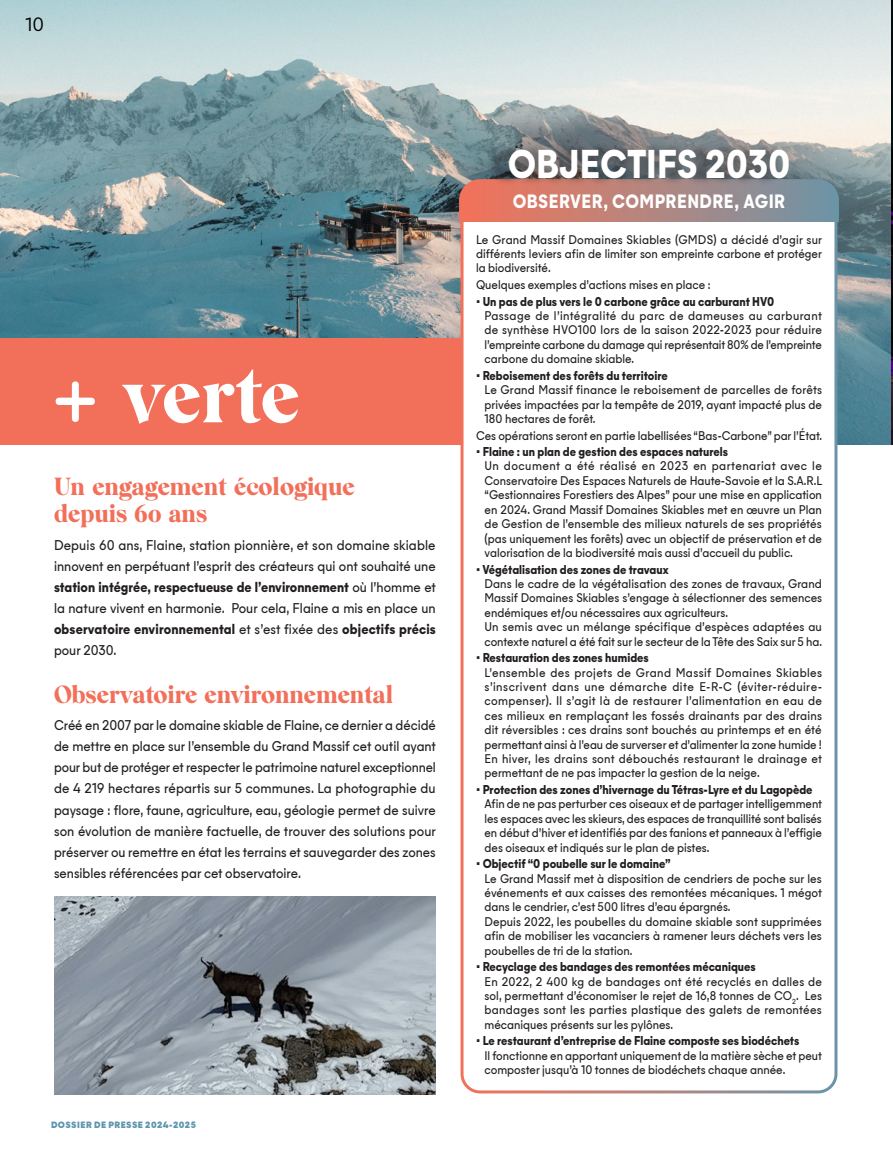
<style>
.page{position:relative;width:893px;height:1149px;background:#fff}
.page>*{position:absolute;margin:0;border:0;box-sizing:border-box;transform-origin:0 0}
.titre_page{font:900 75px "Wulkan Display";color:#fff}
.t1{font:700 37.5px "Majorant";letter-spacing:-.005em;color:#fff;scale:.9 1}
.sous_titre_orange{font:900 24px/27px "Wulkan Display";color:#f26f59}
.sous_titre_bleu{font:700 18px "Majorant";letter-spacing:.025em;color:#fff;scale:.9 1}
.t2{font:300 18px "Majorant";color:#000001}
.body_justif_redac{font:13.5px/21px "Majorant";color:#231f20;text-align:justify;scale:.9 1}
.body_justif_redac-2{font:13.5px/21px "Majorant";color:#231f20;text-align:justify;scale:.91 1}
.body_justif_encart_8_retrait{font:12px/14.4px "Majorant";color:#231f20;text-align:justify;scale:.91 1}
.body_justif_encart_8_retrait-2{font:12px/14.4px "Majorant";color:#231f20;text-align:justify;scale:.9 1}
.titre_encart_8{font:700 12px "Majorant";color:#231f20;scale:.9 1}
.body_justif_encart_8{font:12px/14.4px "Majorant";color:#231f20;text-align:justify;scale:.91 1}
.body_justif_encart_8-2{font:12px "Majorant";color:#231f20;scale:.9 1}
.t3{font:900 8.55px "Majorant";letter-spacing:.05em;color:#5e96af}
.s1{font-family:"Urbane Rounded";font-weight:500;font-size:73.5px}
.s2{font-weight:700}
</style>
<div class="page">
<img style="left:0;top:0;width:891px;height:444px">
<div style="left:0;top:338px;width:534px;height:106px;background:#f26f59"></div>
<div style="left:462px;top:182px;width:374px;height:909px;background:#fff;border-radius:18px"></div>
<div style="left:460px;top:181px;width:377px;height:912px;border:3px solid #fff;border-radius:18px"></div>
<svg style="left:459px;top:179px;width:380px;height:43px"></svg>
<hr style="left:892px;top:427px;width:1px;height:721px;background:#e2ddda">
<hr style="left:892px;top:444px;width:1px;height:119px;background:#f2715a">
<img style="left:891px;top:0;width:2px;height:444px">
<img style="left:54px;top:896px;width:382px;height:198px">
<div style="left:486px;top:142px;width:296px;height:45px;background:#231f20;opacity:.5"></div>
<h3 class="t2" style="left:25px;top:13px;width:20px">10</h3>
<p class="titre_page" style="left:53px;top:349px;width:248px"><span class="s1">+</span> verte</p>
<p class="sous_titre_orange" style="left:54px;top:474px;width:302px">Un engagement écologique depuis 60 ans</p>
<p class="body_justif_redac-2" style="left:54px;top:534px;width:421px">Depuis 60 ans, Flaine, station pionnière, et son domaine skiable innovent en perpétuant l’esprit des créateurs qui ont souhaité une <span class="s2">station intégrée, respectueuse de l’environnement</span> où l’homme et la nature vivent en harmonie. Pour cela, Flaine a mis en place un <span class="s2">observatoire environnemental</span> et s’est fixée des <span class="s2">objectifs précis </span>pour 2030.</p>
<p class="sous_titre_orange" style="left:54px;top:681px;width:341px">Observatoire environnemental</p>
<p class="body_justif_redac" style="left:54px;top:714px;width:426px">Créé en 2007 par le domaine skiable de Flaine, ce dernier a décidé de mettre en place sur l’ensemble du Grand Massif cet outil ayant pour but de protéger et respecter le patrimoine naturel exceptionnel de 4 219 hectares répartis sur 5 communes. La photographie du paysage : flore, faune, agriculture, eau, géologie permet de suivre son évolution de manière factuelle, de trouver des solutions pour préserver ou remettre en état les terrains et sauvegarder des zones sensibles référencées par cet observatoire.</p>
<p class="t3" style="left:51px;top:1119px;width:146px">DOSSIER DE PRESSE 2024-2025</p>
<p class="t1" style="left:508px;top:140px;width:316px">OBJECTIFS 2030</p>
<p class="sous_titre_bleu" style="left:513px;top:190px;width:304px">OBSERVER, COMPRENDRE, AGIR</p>
<p class="body_justif_encart_8" style="left:476px;top:232px;width:382px">Le Grand Massif Domaines Skiables (GMDS) a décidé d’agir sur différents leviers afin de limiter son empreinte carbone et protéger la biodiversité.</p>
<p class="body_justif_encart_8-2" style="left:476px;top:277px;width:262px">Quelques exemples d’actions mises en place :</p>
<p class="titre_encart_8" style="left:476px;top:293px;width:333px">• Un pas de plus vers le 0 carbone grâce au carburant HV0</p>
<p class="body_justif_encart_8_retrait" style="left:485px;top:308px;width:372px">Passage de l’intégralité du parc de dameuses au carburant de synthèse HVO100 lors de la saison 2022-2023 pour réduire l’empreinte carbone du damage qui représentait 80% de l’empreinte carbone du domaine skiable.</p>
<p class="titre_encart_8" style="left:476px;top:367px;width:215px">• Reboisement des forêts du territoire</p>
<p class="body_justif_encart_8_retrait" style="left:485px;top:382px;width:372px">Le Grand Massif finance le reboisement de parcelles de forêts privées impactées par la tempête de 2019, ayant impacté plus de 180 hectares de forêt.</p>
<p class="body_justif_encart_8-2" style="left:476px;top:427px;width:386px">Ces opérations seront en partie labellisées “Bas-Carbone” par l’État.</p>
<p class="titre_encart_8" style="left:476px;top:444px;width:281px">• Flaine : un plan de gestion des espaces naturels</p>
<p class="body_justif_encart_8_retrait" style="left:485px;top:459px;width:373px">Un document a été réalisé en 2023 en partenariat avec le Conservatoire Des Espaces Naturels de Haute-Savoie et la S.A.R.L “Gestionnaires Forestiers des Alpes” pour une mise en application en 2024. Grand Massif Domaines Skiables met en œuvre un Plan de Gestion de l’ensemble des milieux naturels de ses propriétés (pas uniquement les forêts) avec un objectif de préservation et de valorisation de la biodiversité mais aussi d’accueil du public.</p>
<p class="titre_encart_8" style="left:476px;top:561px;width:215px">• Végétalisation des zones de travaux</p>
<p class="body_justif_encart_8_retrait" style="left:485px;top:576px;width:372px">Dans le cadre de la végétalisation des zones de travaux, Grand Massif Domaines Skiables s’engage à sélectionner des semences endémiques et/ou nécessaires aux agriculteurs.</p>
<p class="body_justif_encart_8_retrait" style="left:485px;top:619px;width:372px">Un semis avec un mélange spécifique d’espèces adaptées au contexte naturel a été fait sur le secteur de la Tête des Saix sur 5 ha.</p>
<p class="titre_encart_8" style="left:476px;top:650px;width:193px">• Restauration des zones humides</p>
<p class="body_justif_encart_8_retrait" style="left:485px;top:664px;width:372px">L’ensemble des projets de Grand Massif Domaines Skiables s’inscrivent dans une démarche dite E-R-C (éviter-réduire&shy;compenser). Il s’agit là de restaurer l’alimentation en eau de ces milieux en remplaçant les fossés drainants par des drains dit réversibles : ces drains sont bouchés au printemps et en été permettant ainsi à l’eau de surverser et d’alimenter la zone humide !<br>En hiver, les drains sont débouchés restaurant le drainage et permettant de ne pas impacter la gestion de la neige.</p>
<p class="titre_encart_8" style="left:476px;top:781px;width:375px">• Protection des zones d’hivernage du Tétras-Lyre et du Lagopède</p>
<p class="body_justif_encart_8_retrait-2" style="left:485px;top:796px;width:377px">Afin de ne pas perturber ces oiseaux et de partager intelligemment les espaces avec les skieurs, des espaces de tranquillité sont balisés en début d’hiver et identifiés par des fanions et panneaux à l’effigie des oiseaux et indiqués sur le plan de pistes.</p>
<p class="titre_encart_8" style="left:476px;top:855px;width:218px">• Objectif “0 poubelle sur le domaine”</p>
<p class="body_justif_encart_8_retrait-2" style="left:485px;top:870px;width:377px">Le Grand Massif met à disposition de cendriers de poche sur les événements et aux caisses des remontées mécaniques. 1 mégot dans le cendrier, c’est 500 litres d’eau épargnés.</p>
<p class="body_justif_encart_8_retrait" style="left:485px;top:913px;width:372px">Depuis 2022, les poubelles du domaine skiable sont supprimées afin de mobiliser les vacanciers à ramener leurs déchets vers les poubelles de tri de la station.</p>
<p class="titre_encart_8" style="left:476px;top:958px;width:312px">• Recyclage des bandages des remontées mécaniques</p>
<p class="body_justif_encart_8_retrait" style="left:485px;top:973px;width:372px">En 2022, 2 400 kg de bandages ont été recyclés en dalles de sol, permettant d’économiser le rejet de 16,8 tonnes de CO<sub>2</sub>. Les bandages sont les parties plastique des galets de remontées mécaniques présents sur les pylônes.</p>
<p class="titre_encart_8" style="left:476px;top:1032px;width:361px">• Le restaurant d’entreprise de Flaine composte ses biodéchets</p>
<p class="body_justif_encart_8_retrait-2" style="left:485px;top:1047px;width:377px">Il fonctionne en apportant uniquement de la matière sèche et peut composter jusqu’à 10 tonnes de biodéchets chaque année.</p>
</div>
